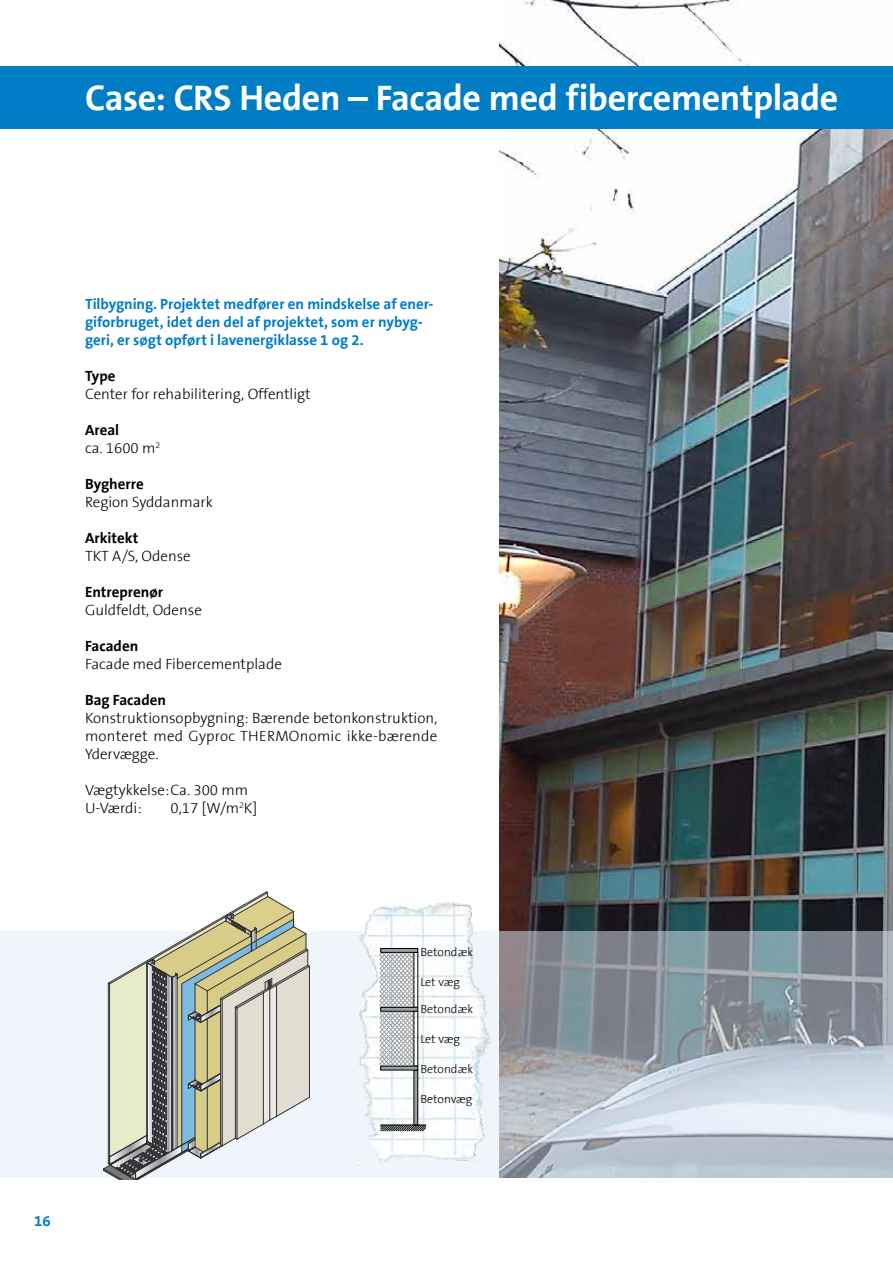
<style>
.page{position:relative;width:893px;height:1263px;background:#fff}
.page>*{position:absolute;margin:0;border:0;box-sizing:border-box;transform-origin:0 0}
.t1{font:700 36px "The Sans B7";letter-spacing:-.01em;color:#fff}
.t2{font:300 15px/18px "The Sans B3";color:#000;text-align:justify}
.t3{font:700 15px/18px "The Sans B7";color:#007dc5}
.t4{font:700 15px "The Sans B7";color:#000}
.t5{font:300 12px "The Sans B3";color:#000}
</style>
<div class="page">
<img style="left:500px;top:0;width:393px;height:932px">
<svg style="left:0;top:932px;width:893px;height:246px"></svg>
<div style="left:0;top:66px;width:893px;height:63px;background:#007dc5"></div>
<img style="left:340px;top:902px;width:157px;height:275px">
<svg style="left:380px;top:953px;width:34px;height:113px;background:#bfc2c4"></svg>
<div style="left:414px;top:1070px;width:4px;height:55px;border:1px solid #000"></div>
<svg style="left:380px;top:1124px;width:46px;height:7px"></svg>
<hr style="left:381px;top:1125px;width:45px;height:1px;background:#000">
<div style="left:380px;top:1066px;width:38px;height:4px;border:1px solid #000"></div>
<div style="left:380px;top:1007px;width:38px;height:4px;border:1px solid #000"></div>
<hr style="left:381px;top:948px;width:37px;height:4px;background:#9d9fa2">
<div style="left:380px;top:948px;width:38px;height:5px;border:1px solid #000"></div>
<svg style="left:103px;top:891px;width:207px;height:289px"></svg>
<h1 class="t1" style="left:85px;top:79px;width:755px">Case: CRS Heden – Facade med fibercementplade</h1>
<p class="t3" style="left:85px;top:295px;width:350px">Tilbygning. Projektet medfører en mindskelse af ener&shy;giforbruget, idet den del af projektet, som er nybyg&shy;geri, er søgt opført i lavenergiklasse 1 og 2.</p>
<p class="t4" style="left:85px;top:368px;width:32px">Type</p>
<p class="t2" style="left:85px;top:385px;width:227px">Center for rehabilitering, Offentligt</p>
<p class="t4" style="left:85px;top:422px;width:36px">Areal</p>
<p class="t2" style="left:85px;top:439px;width:77px">ca. 1600 m<sup>2</sup></p>
<p class="t4" style="left:85px;top:476px;width:60px">Bygherre</p>
<p class="t2" style="left:85px;top:493px;width:129px">Region Syddanmark</p>
<p class="t4" style="left:85px;top:530px;width:55px">Arkitekt</p>
<p class="t2" style="left:85px;top:547px;width:107px">TKT A/S, Odense</p>
<p class="t4" style="left:85px;top:584px;width:80px">Entreprenør</p>
<p class="t2" style="left:85px;top:601px;width:118px">Guldfeldt, Odense</p>
<p class="t4" style="left:85px;top:638px;width:55px">Facaden</p>
<p class="t2" style="left:85px;top:655px;width:198px">Facade med Fibercementplade</p>
<p class="t4" style="left:85px;top:692px;width:83px">Bag Facaden</p>
<p class="t2" style="left:85px;top:709px;width:354px">Konstruktionsopbygning: Bærende betonkonstruktion, monteret med Gyproc THERMOnomic ikke-bærende Ydervægge.</p>
<p class="t2" style="left:85px;top:781px;width:165px">Vægtykkelse: Ca. 300 mm<br>U-Værdi:</p>
<p class="t2" style="left:171px;top:799px;width:88px">0,17 [W/m<sup>2</sup>K]</p>
<p class="t3" style="left:34px;top:1212px;width:18px">16</p>
<p class="t5" style="left:420px;top:946px;width:54px">Betondæk</p>
<p class="t5" style="left:420px;top:976px;width:41px">Let væg</p>
<p class="t5" style="left:420px;top:1003px;width:54px">Betondæk</p>
<p class="t5" style="left:420px;top:1033px;width:41px">Let væg</p>
<p class="t5" style="left:420px;top:1063px;width:54px">Betondæk</p>
<p class="t5" style="left:420px;top:1093px;width:54px">Betonvæg</p>
</div>
